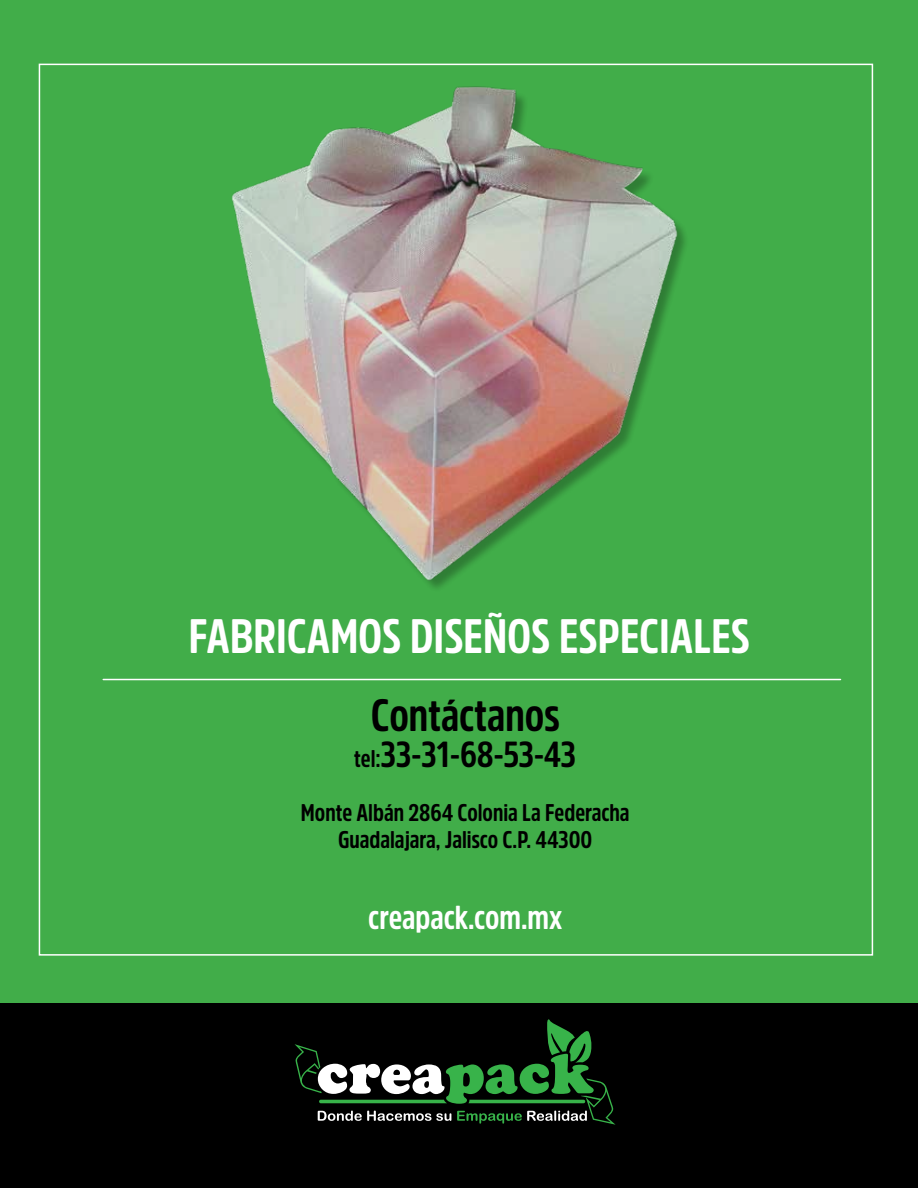
<style>
.page{position:relative;width:918px;height:1188px;background:#fff}
.page>*{position:absolute;margin:0;border:0;box-sizing:border-box;transform-origin:0 0}
.t1{font:700 48px "Amsi Pro Cond";color:#fff}
.t2{font:700 45px "Amsi Pro Cond";color:#000}
.t3{font:700 36px "Amsi Pro Cond";color:#000}
.t4{font:700 33px "Amsi Pro Cond";color:#fff}
.t5{font:700 24px/27px "Amsi Pro Cond";color:#000;text-align:center}
.s1{font-size:24px}
</style>
<div class="page">
<div style="left:0;top:0;width:918px;height:1003px;background:#41ad49"></div>
<div style="left:0;top:1003px;width:918px;height:185px;background:#000"></div>
<hr style="left:103px;top:679px;width:738px;height:1px;background:#fff">
<img style="left:232px;top:86px;width:449px;height:499px">
<svg style="left:295px;top:1019px;width:321px;height:106px"></svg>
<h1 class="t1" style="left:189px;top:603px;width:563px">FABRICAMOS DISEÑOS ESPECIALES</h1>
<h2 class="t2" style="left:371px;top:685px;width:190px">Contáctanos</h2>
<h3 class="t3" style="left:354px;top:730px;width:223px"><span class="s1">tel:</span>33-31-68-53-43</h3>
<p class="t5" style="left:301px;top:799px;width:330px">Monte Albán 2864 Colonia La Federacha<br>Guadalajara, Jalisco C.P. 44300</p>
<h3 class="t4" style="left:368px;top:895px;width:196px">creapack.com.mx</h3>
</div>
